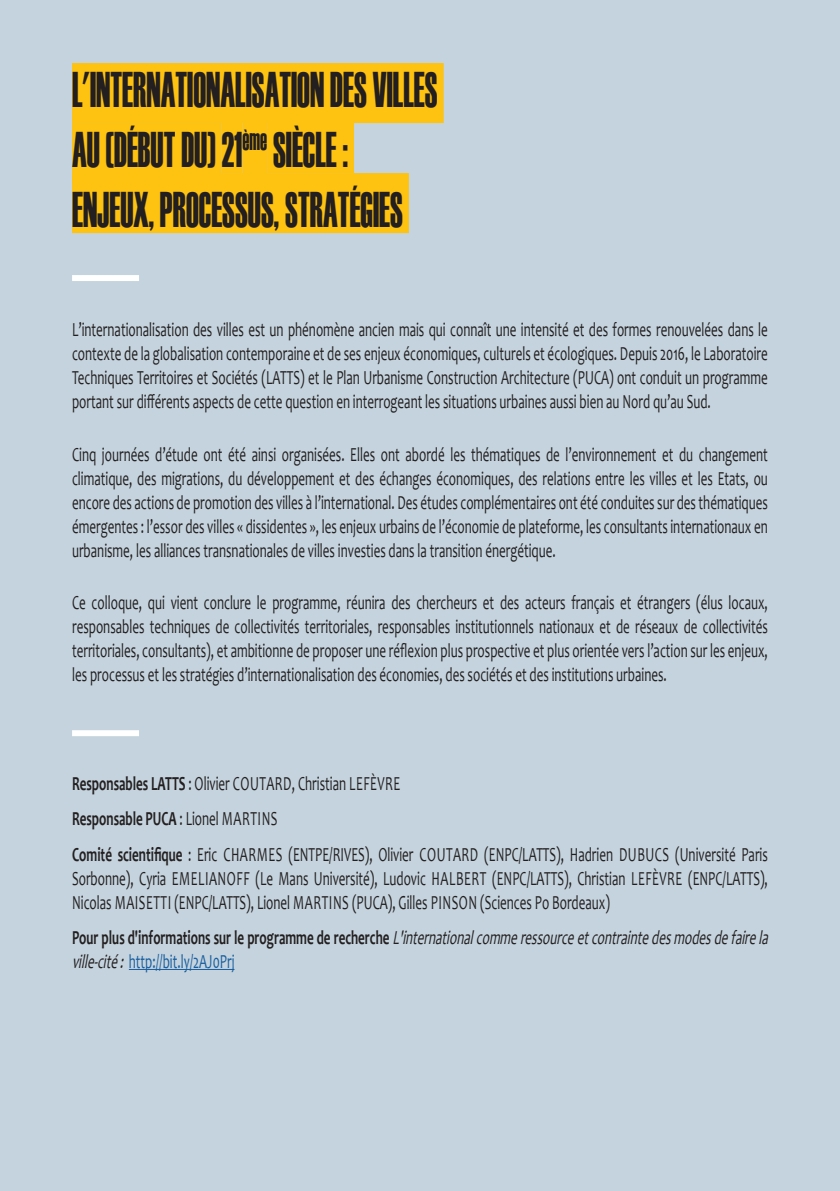
<style>
.page{position:relative;width:840px;height:1191px;background:#fff}
.page>*{position:absolute;margin:0;border:0;box-sizing:border-box;transform-origin:0 0}
.t1{font:50px "Haettenschweiler";color:#231f20;scale:.67 1}
.t2{font:20px/24px "Candara";color:#231f20;text-align:justify;scale:.65 1}
.t3{font:italic 20px/24px "Candara";color:#231f20;scale:.65 1}
.t4{font:700 20px "Candara";color:#231f20;scale:.65 1}
.s1{font-weight:700}
.s2{font-weight:400}
.s3{font-weight:700;font-style:normal}
.s4{font-style:normal;color:#175d9e}
</style>
<div class="page">
<div style="left:0;top:0;width:839px;height:1191px;background:#c4d3dd"></div>
<div style="left:72px;top:63px;width:371px;height:60px;background:#fec210"></div>
<div style="left:72px;top:123px;width:149px;height:60px;background:#fec210"></div>
<div style="left:221px;top:113px;width:21px;height:60px;background:#fec210"></div>
<div style="left:242px;top:76px;width:25px;height:100px;background:#fec210"></div>
<div style="left:267px;top:113px;width:87px;height:60px;background:#fec210"></div>
<div style="left:72px;top:173px;width:336px;height:60px;background:#fec210"></div>
<hr style="left:129px;top:969px;width:105px;height:1px;background:#175d9e">
<div style="left:72px;top:275px;width:67px;height:6px;background:#fff"></div>
<div style="left:72px;top:730px;width:67px;height:6px;background:#fff"></div>
<p class="t1" style="left:72px;top:56px;width:547px">L'INTERNATIONALISATION DES VILLES</p>
<p class="t1" style="left:72px;top:116px;width:413px">AU (DÉBUT DU) 21<sup>ème</sup> SIÈCLE :</p>
<p class="t1" style="left:72px;top:176px;width:495px">ENJEUX, PROCESSUS, STRATÉGIES</p>
<p class="t2" style="left:72px;top:317px;width:1071px">L’internationalisation des villes est un phénomène ancien mais qui connaît une intensité et des formes renouvelées dans le contexte de la globalisation contemporaine et de ses enjeux économiques, culturels et écologiques. Depuis 2016, le Laboratoire Techniques Territoires et Sociétés (LATTS) et le Plan Urbanisme Construction Architecture (PUCA) ont conduit un programme portant sur différents aspects de cette question en interrogeant les situations urbaines aussi bien au Nord qu’au Sud.</p>
<p class="t2" style="left:72px;top:442px;width:1071px">Cinq journées d’étude ont été ainsi organisées. Elles ont abordé les thématiques de l’environnement et du changement climatique, des migrations, du développement et des échanges économiques, des relations entre les villes et les Etats, ou encore des actions de promotion des villes à l’international. Des études complémentaires ont été conduites sur des thématiques émergentes : l’essor des villes « dissidentes », les enjeux urbains de l’économie de plateforme, les consultants internationaux en urbanisme, les alliances transnationales de villes investies dans la transition énergétique.</p>
<p class="t2" style="left:72px;top:590px;width:1071px">Ce colloque, qui vient conclure le programme, réunira des chercheurs et des acteurs français et étrangers (élus locaux, responsables techniques de collectivités territoriales, responsables institutionnels nationaux et de réseaux de collectivités territoriales, consultants), et ambitionne de proposer une réflexion plus prospective et plus orientée vers l’action sur les enjeux, les processus et les stratégies d’internationalisation des économies, des sociétés et des institutions urbaines.</p>
<p class="t2" style="left:72px;top:771px;width:506px"><span class="s1">Responsables LATTS</span> : Olivier COUTARD, Christian LEFÈVRE</p>
<p class="t4" style="left:72px;top:806px;width:317px">Responsable PUCA <span class="s2">: Lionel MARTINS</span></p>
<p class="t2" style="left:72px;top:842px;width:1071px"><span class="s1">Comité scientifique</span> : Eric CHARMES (ENTPE/RIVES), Olivier COUTARD (ENPC/LATTS), Hadrien DUBUCS (Université Paris Sorbonne), Cyria EMELIANOFF (Le Mans Université), Ludovic HALBERT (ENPC/LATTS), Christian LEFÈVRE (ENPC/LATTS), Nicolas MAISETTI (ENPC/LATTS), Lionel MARTINS (PUCA), Gilles PINSON (Sciences Po Bordeaux)</p>
<p class="t3" style="left:72px;top:925px;width:1078px"><span class="s3">P o u r p l u s d ' i n f o r m a t i o n s s u r l e p r o g r a m m e d e r e c h e r c h e</span> L'internationalcommeressourceetcontraintedesmodesdefairela ville-cité: <span class="s4">http://bit.ly/2AJ0Prj</span></p>
</div>
